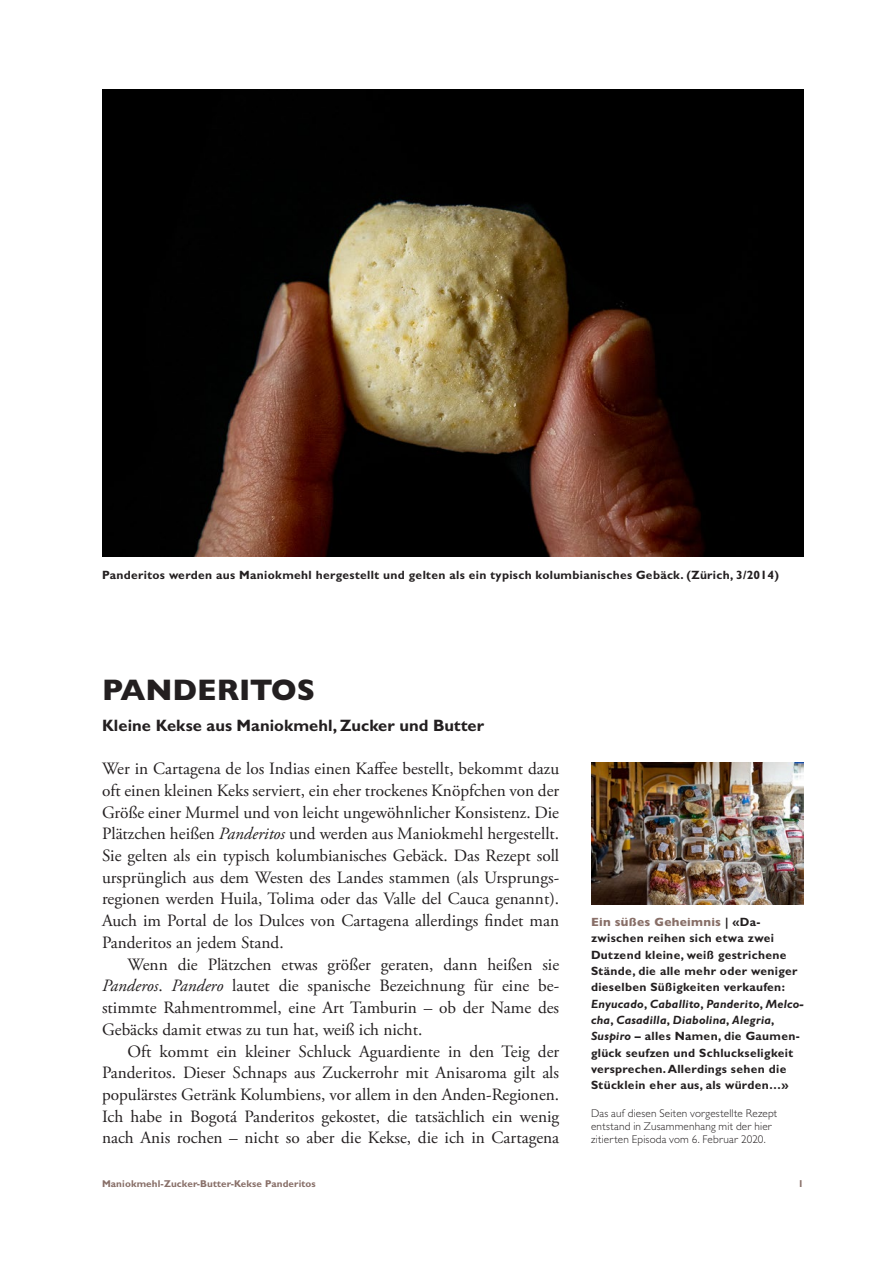
<style>
.page{position:relative;width:893px;height:1263px;background:#fff}
.page>*{position:absolute;margin:0;border:0;box-sizing:border-box;transform-origin:0 0}
.Titel_-_20_Heavy_GB{font:800 30px "Gill Sans MT Pro";color:#231f20}
.Lauftext_ohne_Einzug{font:17.25px/21.8px "Adobe Garamond Pro";color:#231f20;text-align:justify}
.Lauftext_mit_Einzug{font:17.25px/21.8px "Adobe Garamond Pro";color:#231f20;text-align:justify}
.Vorspann_-_11_Bold{font:700 16.5px "Gill Sans MT Pro";color:#231f20}
.Marginaltext_-_8_Bol{font:700 12px/16.4px "Gill Sans MT Pro";letter-spacing:.025em;color:#231f20}
.Bildlegende_-_8_Bold{font:700 12px "Gill Sans MT Pro";letter-spacing:.025em;color:#231f20}
.Anmerkungen_-_7_5_Li{font:300 11.25px/13px "Gill Sans MT Pro";letter-spacing:.015em;color:#231f20}
.t1{font:700 9.9px "Gill Sans MT Pro";letter-spacing:.01em;color:#886f68}
.s1{font-style:italic}
.s2{font-weight:800;color:#886f68}
</style>
<div class="page">
<img style="left:102px;top:89px;width:702px;height:468px">
<img style="left:591px;top:763px;width:213px;height:141px">
<p class="Bildlegende_-_8_Bold" style="left:102px;top:567px;width:678px">Panderitos werden aus Maniokmehl hergestellt und gelten als ein typisch kolumbianisches Gebäck. (Zürich, 3/2014)</p>
<p class="Titel_-_20_Heavy_GB" style="left:102px;top:672px;width:214px">PANDERITOS</p>
<p class="Vorspann_-_11_Bold" style="left:102px;top:715px;width:384px">Kleine Kekse aus Maniokmehl, Zucker und Butter</p>
<p class="Lauftext_ohne_Einzug" style="left:102px;top:758px;width:459px">Wer in Cartagena de los Indias einen Kaffee bestellt, bekommt dazu oft einen kleinen Keks serviert, ein eher trockenes Knöpfchen von der Größe einer Murmel und von leicht ungewöhnlicher Konsistenz. Die Plätzchen heißen <span class="s1">Panderitos</span> und werden aus Maniokmehl hergestellt.<br>Sie gelten als ein typisch kolumbianisches Gebäck. Das Rezept soll ursprünglich aus dem Westen des Landes stammen (als Ursprungs&shy;regionen werden Huila, Tolima oder das Valle del Cauca genannt).<br>Auch im Portal de los Dulces von Cartagena allerdings findet man Panderitos an jedem Stand.</p>
<p class="Lauftext_mit_Einzug" style="left:102px;top:954px;width:459px;text-indent:26px">Wenn die Plätzchen etwas größer geraten, dann heißen sie <span class="s1">Panderos</span>. <span class="s1">Pandero</span> lautet die spanische Bezeichnung für eine be&shy;stimmte Rahmentrommel, eine Art Tamburin – ob der Name des Gebäcks damit etwas zu tun hat, weiß ich nicht.</p>
<p class="Lauftext_mit_Einzug" style="left:102px;top:1041px;width:459px;text-indent:26px">Oft kommt ein kleiner Schluck Aguardiente in den Teig der Panderitos. Dieser Schnaps aus Zuckerrohr mit Anisaroma gilt als populärstes Getränk Kolumbiens, vor allem in den Anden-Regionen.<br>Ich habe in Bogotá Panderitos gekostet, die tatsächlich ein wenig nach Anis rochen – nicht so aber die Kekse, die ich in Cartagena</p>
<p class="Marginaltext_-_8_Bol" style="left:591px;top:914px;width:214px"><span class="s2">Ein süßes Geheimnis</span> | «Da&shy;zwischen reihen sich etwa zwei Dutzend kleine, weiß gestrichene Stände, die alle mehr oder weniger dieselben Süßigkeiten verkaufen:<br><span class="s1">Enyucado</span>, <span class="s1">Caballito</span>, <span class="s1">Panderito</span>, <span class="s1">Melco&shy;cha</span>, <span class="s1">Casadilla</span>, <span class="s1">Diabolina</span>, <span class="s1">Alegria</span>, <span class="s1">Suspiro</span> – alles Namen, die Gaumen&shy;glück seufzen und Schluckseligkeit versprechen. Allerdings sehen die Stücklein eher aus, als würden…»</p>
<p class="Anmerkungen_-_7_5_Li" style="left:591px;top:1107px;width:188px">Das auf diesen Seiten vorgestellte Rezept entstand in Zusammenhang mit der hier zitierten Episoda vom 6. Februar 2020.</p>
<p class="t1" style="left:102px;top:1177px;width:215px">Maniokmehl-Zucker-Butter-Kekse Panderitos</p>
<p class="t1" style="left:798px;top:1177px;width:7px">1</p>
</div>
